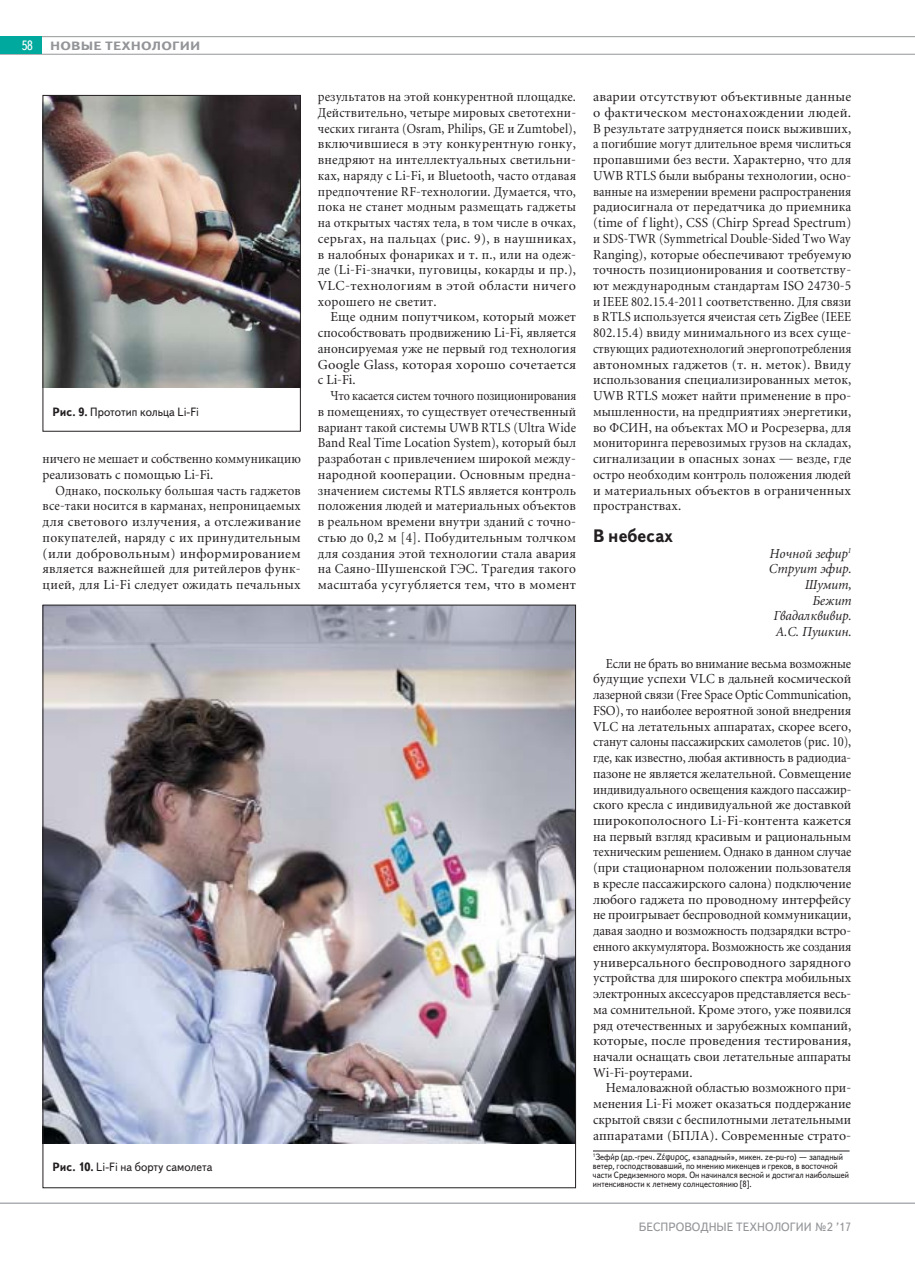
<style>
.page{position:relative;width:915px;height:1263px;background:#fff}
.page>*{position:absolute;margin:0;border:0;box-sizing:border-box;transform-origin:0 0}
.t1{font:700 18px "Text Book C";color:#231f20;scale:.94 1}
.t2{font:13.5px/15.8px "Miniature";letter-spacing:.01em;color:#231f20;text-align:justify}
.t3{font:13.5px/15.8px "Miniature";letter-spacing:.01em;color:#231f20;scale:.92 1}
.t4{font:13.5px/15.8px "Miniature";letter-spacing:.01em;color:#231f20;text-align:justify;scale:.93 1}
.t5{font:13.5px/15.8px "Miniature";letter-spacing:.01em;color:#231f20;text-align:justify;scale:.86 1}
.t6{font:13.5px/15.8px "Miniature";letter-spacing:.01em;color:#231f20;text-align:justify;scale:.96 1}
.t7{font:italic 13.5px/15.8px "Miniature";color:#231f20;text-align:right;scale:.96 1}
.t8{font:13.5px "Text Book C";color:#fff;scale:.9 1}
.t9{font:12px "Text Book C";color:#231f20;scale:.95 1}
.t10{font:12px "Text Book C";color:#939598}
.t11{font:700 12px "Text Book C";letter-spacing:.01em;color:#939598;scale:1.17 1}
.t12{font:9px/9px "Text Book C";color:#231f20;scale:.9 1}
.s1{font-weight:700}
.s2{font-family:"Arial";font-style:italic}
.s3{font-family:"Arial"}
</style>
<div class="page">
<hr style="left:0;top:1202px;width:914px;height:2px;background:#939598">
<hr style="left:0;top:36px;width:914px;height:1px;background:#939598">
<hr style="left:0;top:54px;width:914px;height:1px;background:#939598">
<div style="left:0;top:37px;width:42px;height:17px;background:#00a99d"></div>
<img style="left:45px;top:97px;width:253px;height:291px">
<div style="left:43px;top:95px;width:257px;height:337px;border:1px solid #231f20"></div>
<img style="left:45px;top:607px;width:528px;height:536px">
<hr style="left:592px;top:1150px;width:257px;height:1px;background:#231f20">
<p class="t8" style="left:21px;top:38px;width:14px">58</p>
<p class="t11" style="left:50px;top:39px;width:130px">НОВЫЕ ТЕХНОЛОГИИ</p>
<p class="t9" style="left:52px;top:405px;width:156px"><span class="s1">Рис. 9.</span> Прототип кольца Li-Fi</p>
<p class="t3" style="left:43px;top:452px;width:282px">ничего не мешает и собственно коммуникацию реализовать с помощью Li-Fi.</p>
<p class="t4" style="left:43px;top:483px;width:279px;text-indent:13px">Однако, поскольку большая часть гаджетов все-таки носится в карманах, непроницаемых для светового излучения, а отслеживание покупателей, наряду с их принудительным (или добровольным) информированием является важнейшей для ритейлеров функ&shy;цией, для Li-Fi следует ожидать печальных</p>
<p class="t4" style="left:318px;top:90px;width:279px">результатов на этой конкурентной площадке.<br>Действительно, четыре мировых светотехни&shy;ческих гиганта (Osram, Philips, GE и Zumtobel), включившиеся в эту конкурентную гонку, внедряют на интеллектуальных светильни&shy;ках, наряду с Li-Fi, и Bluetooth, часто отдавая предпочтение RF-технологии. Думается, что, пока не станет модным размещать гаджеты на открытых частях тела, в том числе в очках, серьгах, на пальцах (рис. 9), в наушниках, в налобных фонариках и т. п., или на одеж&shy;де (Li-Fi-значки, пуговицы, кокарды и пр.), VLC-технологиям в этой области ничего хорошего не светит.</p>
<p class="t2" style="left:318px;top:310px;width:259px;text-indent:13px">Еще одним попутчиком, который может способствовать продвижению Li-Fi, является анонсируемая уже не первый год технология Google Glass, которая хорошо сочетается с Li-Fi.</p>
<p class="t5" style="left:318px;top:389px;width:301px;text-indent:13px">Что касается систем точного позиционирования в помещениях, то существует отечественный вариант такой системы UWB RTLS (Ultra Wide Band Real Time Location System), который был разработан с привлечением широкой между&shy;народной кооперации. Основным предна&shy;значением системы RTLS является контроль положения людей и материальных объектов в реальном времени внутри зданий с точно&shy;стью до 0,2 м [4]. Побудительным толчком для создания этой технологии стала авария на Саяно-Шушенской ГЭС. Трагедия такого масштаба усугубляется тем, что в момент</p>
<p class="t2" style="left:593px;top:90px;width:260px">аварии отсутствуют объективные данные о фактическом местонахождении людей.<br>В результате затрудняется поиск выживших, а погибшие могут длительное время числиться пропавшими без вести. Характерно, что для UWB RTLS были выбраны технологии, осно&shy;ванные на измерении времени распространения радиосигнала от передатчика до приемника (time of f light), CSS (Chirp Spread Spectrum) и SDS-TWR (Symmetrical Double-Sided Two Way Ranging), которые обеспечивают требуемую точность позиционирования и соответству&shy;ют международным стандартам ISO 24730-5 и IEEE 802.15.4-2011 соответственно. Для связи в RTLS используется ячеистая сеть ZigBee (IEEE 802.15.4) ввиду минимального из всех суще&shy;ствующих радиотехнологий энергопотребления автономных гаджетов (т. н. меток). Ввиду использования специализированных меток, UWB RTLS может найти применение в про&shy;мышленности, на предприятиях энергетики, во ФСИН, на объектах МО и Росрезерва, для мониторинга перевозимых грузов на складах, сигнализации в опасных зонах — везде, где остро необходим контроль положения людей и материальных объектов в ограниченных пространствах.</p>
<h1 class="t1" style="left:593px;top:525px;width:87px">В небесах</h1>
<p class="t7" style="left:768px;top:546px;width:88px">Ночной зефир<sup>1<br></sup>Струит эфир.<br>Шумит,<br>Бежит<br>Гвадалквивир.<br>А.С. Пушкин.</p>
<p class="t3" style="left:593px;top:657px;width:282px;text-align:justify;text-indent:13px">Если не брать во внимание весьма возможные будущие успехи VLC в дальней космической лазерной связи (Free Space Optic Communication, FSO), то наиболее вероятной зоной внедрения VLC на летательных аппаратах, скорее всего, станут салоны пассажирских самолетов (рис. 10), где, как известно, любая активность в радиодиа&shy;пазоне не является желательной. Совмещение индивидуального освещения каждого пассажир&shy;ского кресла с индивидуальной же доставкой широкополосного Li-Fi-контента кажется на первый взгляд красивым и рациональным техническим решением. Однако в данном случае (при стационарном положении пользователя в кресле пассажирского салона) подключение любого гаджета по проводному интерфейсу не проигрывает беспроводной коммуникации, давая заодно и возможность подзарядки встро&shy;енного аккумулятора. Возможность же создания универсального беспроводного зарядного устройства для широкого спектра мобильных электронных аксессуаров представляется весь&shy;ма сомнительной. Кроме этого, уже появился ряд отечественных и зарубежных компаний, которые, после проведения тестирования, начали оснащать свои летательные аппараты Wi-Fi-роутерами.</p>
<p class="t6" style="left:593px;top:1081px;width:270px;text-indent:13px">Немаловажной областью возможного при&shy;менения Li-Fi может оказаться поддержание скрытой связи с беспилотными летательными аппаратами (БПЛА). Современные страто-</p>
<p class="t9" style="left:52px;top:1160px;width:170px"><span class="s1">Рис. 10.</span> Li-Fi на борту самолета</p>
<p class="t12" style="left:592px;top:1152px;width:286px"><sup>1</sup>Зефи<span class="s2">'</span> р (др.-греч. <span class="s3">Ζέφυρος</span>, «западный», микен. ze-pu-ro) — западный ветер, господствовавший, по мнению микенцев и греков, в восточной части Средиземного моря. Он начинался весной и достигал наибольшей интенсивности к летнему солнцестоянию [8].</p>
<p class="t10" style="left:638px;top:1220px;width:214px">БЕСПРОВОДНЫЕ ТЕХНОЛОГИИ №2 ’17</p>
</div>
